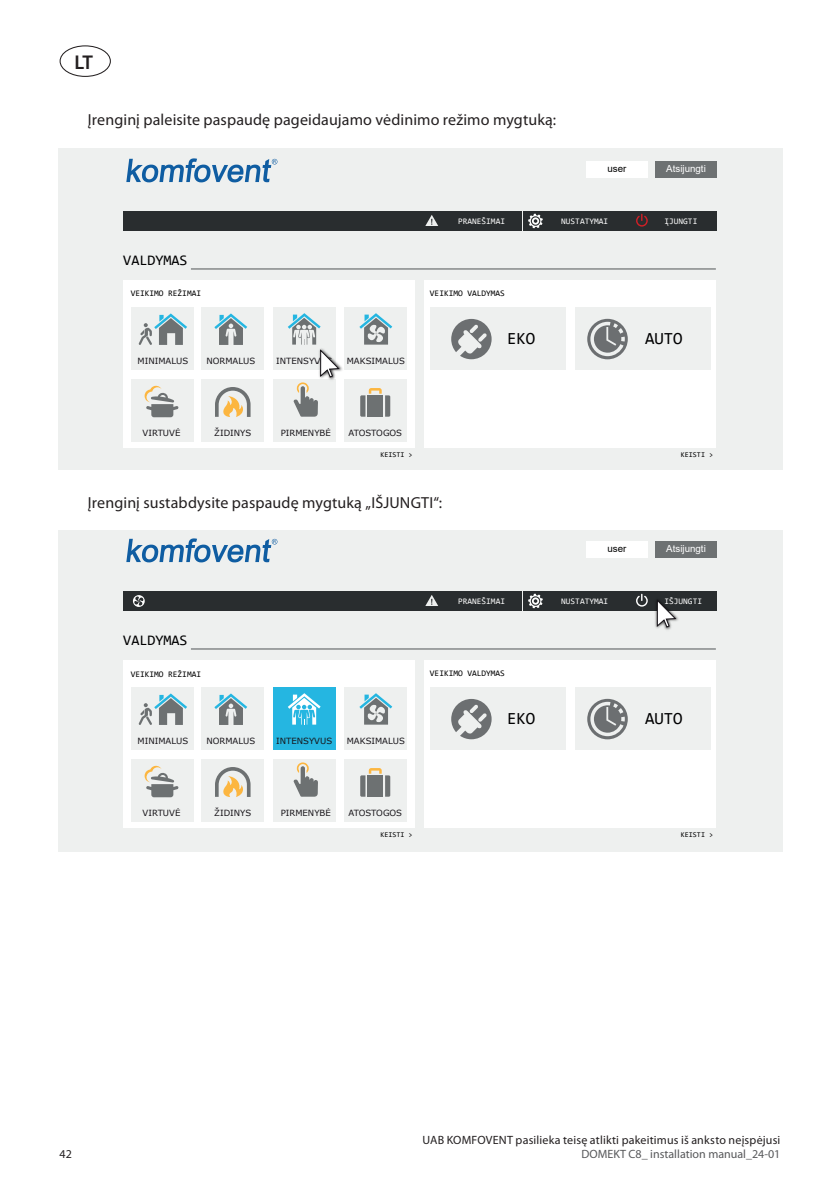
<style>
.page{position:relative;width:840px;height:1191px;background:#fff}
.page>*{position:absolute;margin:0;border:0;box-sizing:border-box;transform-origin:0 0}
.t1{font:600 20px "Myriad Pro";color:#231f20}
.t2{font:17px "Consolas";color:#000001}
.t3{font:16px "Myriad Pro";letter-spacing:.005em;color:#231f20}
.t4{font:14.6px "Consolas";color:#000001}
.t5{font:12px "Myriad Pro";letter-spacing:.015em;color:#231f20}
.t6{font:12px "Myriad Pro";color:#57585a}
.t7{font:9.8px "Arial";color:#fff}
.t8{font:9.8px "Arial";color:#000001}
.t9{font:8.6px "Verdana";color:#171419}
.t10{font:8.6px "Consolas";color:#000001}
.t11{font:8.6px "Consolas";color:#fff}
.t12{font:7.2px "Consolas";color:#000001}
</style>
<div class="page">
<div style="left:60px;top:45px;width:51px;height:32px;border:1px solid #231f20;border-radius:50%"></div>
<div style="left:58px;top:148px;width:723px;height:321px;background:#eef0ef"></div>
<div style="left:123px;top:280px;width:292px;height:167px;background:#fff"></div>
<div style="left:424px;top:280px;width:291px;height:167px;background:#fff"></div>
<div style="left:131px;top:307px;width:62px;height:63px;background:#eef0ef"></div>
<div style="left:201px;top:307px;width:63px;height:63px;background:#eef0ef"></div>
<div style="left:273px;top:307px;width:62px;height:63px;background:#eef0ef"></div>
<div style="left:344px;top:307px;width:63px;height:63px;background:#eef0ef"></div>
<div style="left:131px;top:379px;width:62px;height:62px;background:#eef0ef"></div>
<div style="left:201px;top:379px;width:63px;height:62px;background:#eef0ef"></div>
<div style="left:273px;top:379px;width:62px;height:62px;background:#eef0ef"></div>
<div style="left:344px;top:379px;width:63px;height:62px;background:#eef0ef"></div>
<div style="left:123px;top:211px;width:296px;height:20px;background:#292d2f"></div>
<div style="left:420px;top:211px;width:102px;height:20px;background:#292d2f"></div>
<div style="left:523px;top:211px;width:103px;height:20px;background:#292d2f"></div>
<div style="left:627px;top:211px;width:89px;height:20px;background:#292d2f"></div>
<div style="left:586px;top:161px;width:61px;height:17px;background:#fff"></div>
<svg style="left:126px;top:158px;width:151px;height:24px"></svg>
<div style="left:654px;top:161px;width:62px;height:17px;background:#6d7172"></div>
<svg style="left:636px;top:214px;width:11px;height:13px"></svg>
<svg style="left:425px;top:215px;width:13px;height:11px"></svg>
<svg style="left:528px;top:214px;width:14px;height:14px"></svg>
<svg style="left:214px;top:313px;width:33px;height:32px"></svg>
<svg style="left:138px;top:313px;width:49px;height:32px"></svg>
<svg style="left:359px;top:313px;width:33px;height:31px"></svg>
<svg style="left:360px;top:388px;width:30px;height:29px"></svg>
<svg style="left:144px;top:386px;width:34px;height:31px"></svg>
<svg style="left:215px;top:387px;width:35px;height:30px"></svg>
<div style="left:429px;top:307px;width:136px;height:63px;background:#eef0ef"></div>
<div style="left:574px;top:307px;width:135px;height:63px;background:#eef0ef"></div>
<svg style="left:451px;top:319px;width:40px;height:40px"></svg>
<svg style="left:587px;top:319px;width:40px;height:40px"></svg>
<hr style="left:191px;top:268px;width:524px;height:1px;background:#6d7172">
<img style="left:339px;top:364px;width:4px;height:7px">
<svg style="left:288px;top:313px;width:51px;height:104px"></svg>
<div style="left:58px;top:530px;width:723px;height:321px;background:#eef0ef"></div>
<div style="left:123px;top:660px;width:292px;height:167px;background:#fff"></div>
<div style="left:424px;top:660px;width:291px;height:167px;background:#fff"></div>
<div style="left:131px;top:687px;width:62px;height:63px;background:#eef0ef"></div>
<div style="left:201px;top:687px;width:63px;height:63px;background:#eef0ef"></div>
<div style="left:273px;top:687px;width:62px;height:63px;background:#25b6e1"></div>
<div style="left:344px;top:687px;width:63px;height:63px;background:#eef0ef"></div>
<div style="left:131px;top:759px;width:62px;height:62px;background:#eef0ef"></div>
<div style="left:201px;top:759px;width:63px;height:62px;background:#eef0ef"></div>
<div style="left:273px;top:759px;width:62px;height:62px;background:#eef0ef"></div>
<div style="left:344px;top:759px;width:63px;height:62px;background:#eef0ef"></div>
<div style="left:123px;top:591px;width:296px;height:20px;background:#292d2f"></div>
<div style="left:420px;top:591px;width:102px;height:20px;background:#292d2f"></div>
<div style="left:523px;top:591px;width:103px;height:20px;background:#292d2f"></div>
<div style="left:627px;top:591px;width:89px;height:20px;background:#292d2f"></div>
<div style="left:586px;top:541px;width:61px;height:17px;background:#fff"></div>
<svg style="left:126px;top:538px;width:151px;height:24px"></svg>
<div style="left:654px;top:541px;width:62px;height:17px;background:#6d7172"></div>
<svg style="left:636px;top:594px;width:11px;height:12px"></svg>
<svg style="left:133px;top:595px;width:12px;height:12px"></svg>
<svg style="left:425px;top:595px;width:13px;height:11px"></svg>
<svg style="left:528px;top:594px;width:14px;height:14px"></svg>
<svg style="left:288px;top:693px;width:32px;height:31px"></svg>
<svg style="left:214px;top:693px;width:33px;height:32px"></svg>
<svg style="left:138px;top:693px;width:49px;height:32px"></svg>
<svg style="left:359px;top:693px;width:33px;height:31px"></svg>
<svg style="left:360px;top:768px;width:30px;height:28px"></svg>
<svg style="left:144px;top:765px;width:34px;height:32px"></svg>
<svg style="left:293px;top:762px;width:25px;height:34px"></svg>
<svg style="left:215px;top:767px;width:35px;height:30px"></svg>
<div style="left:429px;top:687px;width:136px;height:63px;background:#eef0ef"></div>
<div style="left:574px;top:687px;width:135px;height:63px;background:#eef0ef"></div>
<svg style="left:451px;top:699px;width:40px;height:40px"></svg>
<svg style="left:587px;top:699px;width:40px;height:40px"></svg>
<hr style="left:191px;top:648px;width:524px;height:1px;background:#6d7172">
<img style="left:655px;top:611px;width:24px;height:19px">
<svg style="left:656px;top:599px;width:19px;height:28px"></svg>
<h1 class="t1" style="left:74px;top:49px;width:20px">LT</h1>
<h3 class="t3" style="left:88px;top:110px;width:469px">Įrenginį paleisite paspaudę pageidaujamo vėdinimo režimo mygtuką:</h3>
<p class="t8" style="left:607px;top:162px;width:20px">user</p>
<p class="t7" style="left:666px;top:162px;width:41px">Atsijungti</p>
<h3 class="t4" style="left:123px;top:251px;width:66px">VALDYMAS</h3>
<p class="t10" style="left:131px;top:288px;width:72px">VEIKIMO REŽIMAI</p>
<p class="t9" style="left:138px;top:355px;width:52px">MINIMALUS</p>
<p class="t9" style="left:206px;top:355px;width:50px">NORMALUS</p>
<p class="t9" style="left:276px;top:355px;width:57px">INTENSYVUS</p>
<p class="t9" style="left:346px;top:355px;width:60px">MAKSIMALUS</p>
<p class="t9" style="left:142px;top:427px;width:39px">VIRTUVĖ</p>
<p class="t9" style="left:214px;top:427px;width:38px">ŽIDINYS</p>
<p class="t9" style="left:280px;top:427px;width:52px">PIRMENYBĖ</p>
<p class="t9" style="left:348px;top:427px;width:55px">ATOSTOGOS</p>
<p class="t11" style="left:458px;top:215px;width:48px">PRANEŠIMAI</p>
<p class="t10" style="left:429px;top:287px;width:76px">VEIKIMO VALDYMAS</p>
<p class="t11" style="left:561px;top:215px;width:48px">NUSTATYMAI</p>
<p class="t11" style="left:664px;top:215px;width:34px">ĮJUNGTI</p>
<h2 class="t2" style="left:506px;top:327px;width:30px">EKO</h2>
<h2 class="t2" style="left:644px;top:327px;width:39px">AUTO</h2>
<p class="t12" style="left:380px;top:449px;width:34px">KEISTI &gt;</p>
<p class="t12" style="left:680px;top:450px;width:34px">KEISTI &gt;</p>
<h3 class="t3" style="left:88px;top:492px;width:355px">Įrenginį sustabdysite paspaudę mygtuką „IŠJUNGTI“:</h3>
<h3 class="t4" style="left:123px;top:630px;width:66px">VALDYMAS</h3>
<p class="t11" style="left:458px;top:595px;width:48px">PRANEŠIMAI</p>
<p class="t10" style="left:131px;top:668px;width:72px">VEIKIMO REŽIMAI</p>
<p class="t10" style="left:429px;top:667px;width:76px">VEIKIMO VALDYMAS</p>
<p class="t8" style="left:607px;top:542px;width:20px">user</p>
<p class="t7" style="left:666px;top:542px;width:41px">Atsijungti</p>
<p class="t11" style="left:561px;top:595px;width:48px">NUSTATYMAI</p>
<p class="t11" style="left:664px;top:595px;width:39px">IŠJUNGTI</p>
<p class="t9" style="left:138px;top:734px;width:52px">MINIMALUS</p>
<p class="t9" style="left:206px;top:734px;width:50px">NORMALUS</p>
<p class="t9" style="left:276px;top:734px;width:57px">INTENSYVUS</p>
<p class="t9" style="left:346px;top:734px;width:60px">MAKSIMALUS</p>
<p class="t9" style="left:142px;top:807px;width:39px">VIRTUVĖ</p>
<p class="t9" style="left:214px;top:807px;width:38px">ŽIDINYS</p>
<p class="t9" style="left:280px;top:807px;width:52px">PIRMENYBĖ</p>
<p class="t9" style="left:348px;top:807px;width:55px">ATOSTOGOS</p>
<h2 class="t2" style="left:506px;top:707px;width:30px">EKO</h2>
<h2 class="t2" style="left:644px;top:707px;width:39px">AUTO</h2>
<p class="t12" style="left:380px;top:829px;width:34px">KEISTI &gt;</p>
<p class="t12" style="left:680px;top:830px;width:34px">KEISTI &gt;</p>
<h3 class="t5" style="left:422px;top:1132px;width:359px">UAB KOMFOVENT pasilieka teisę atlikti pakeitimus iš anksto neįspėjusi</h3>
<h3 class="t5" style="left:60px;top:1146px;width:14px">42</h3>
<h3 class="t6" style="left:581px;top:1146px;width:200px">DOMEKT C8_ installation manual_24-01</h3>
</div>
